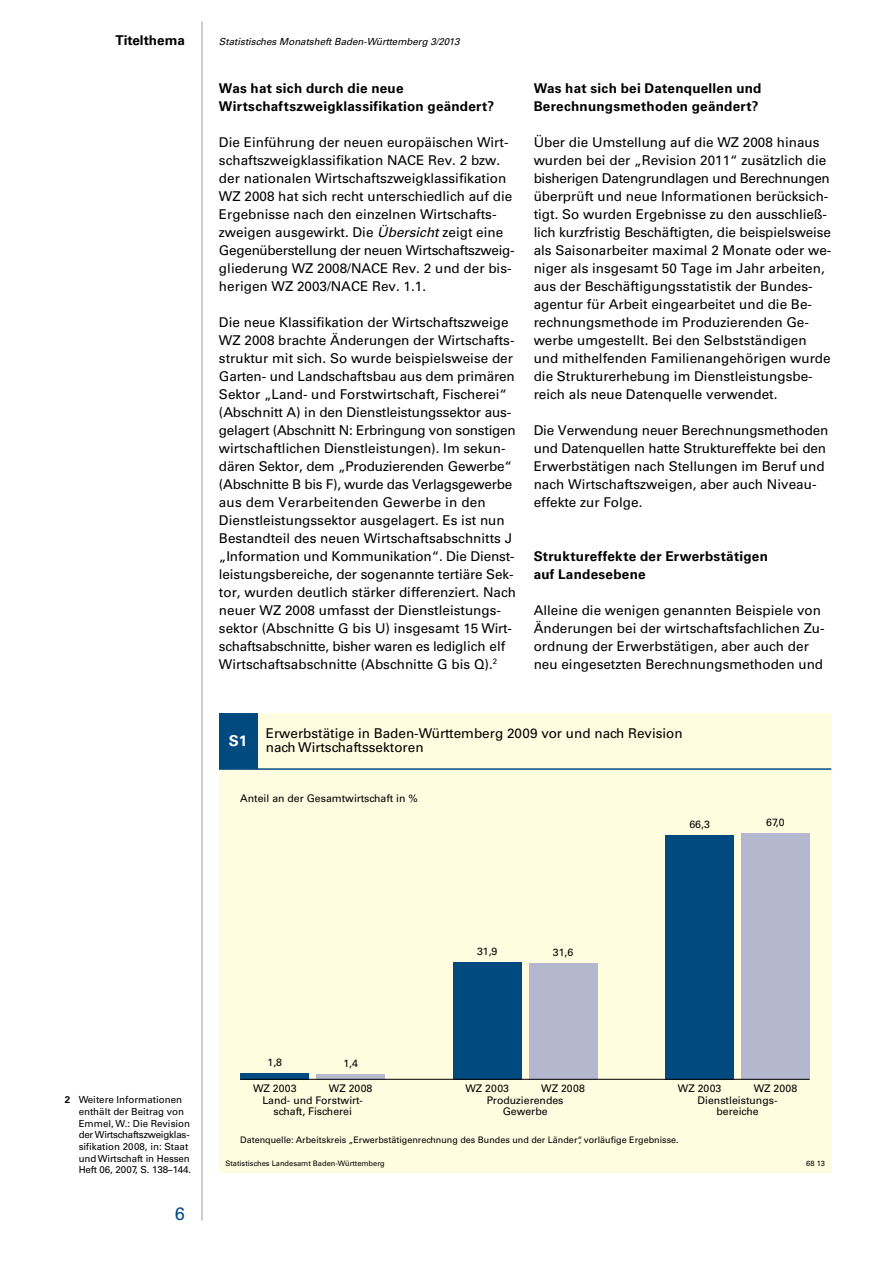
<style>
.page{position:relative;width:893px;height:1263px;background:#fff}
.page>*{position:absolute;margin:0;border:0;box-sizing:border-box;transform-origin:0 0}
.t1{font:18px "Univers";color:#004a7f}
.t2{font:700 15px "Univers";color:#fff}
.t3{font:13.5px/18px "Univers";color:#000}
.t4{font:700 13.5px/18px "Univers";letter-spacing:.02em;color:#000}
.t5{font:700 13.5px "Univers";color:#000}
.t6{font:10.5px/10.5px "Univers";color:#000;text-align:center}
.t7{font:9.75px/11.7px "Univers";color:#000}
.t8{font:italic 9.75px "Univers";color:#000}
.t9{font:9px "Univers";color:#000}
.t10{font:7.5px "Univers";color:#000}
.s1{font-style:italic}
.s2{font-weight:700}
</style>
<div class="page">
<hr style="left:202px;top:21px;width:1px;height:1199px;background:#9c9e9f">
<div style="left:219px;top:714px;width:612px;height:459px;background:#fffcdf"></div>
<div style="left:219px;top:714px;width:38px;height:55px;background:#004a7f"></div>
<div style="left:741px;top:833px;width:69px;height:246px;background:#b4b8cf"></div>
<div style="left:665px;top:835px;width:69px;height:244px;background:#004a7f"></div>
<div style="left:529px;top:963px;width:68px;height:116px;background:#b4b8cf"></div>
<div style="left:453px;top:962px;width:68px;height:117px;background:#004a7f"></div>
<div style="left:317px;top:1074px;width:68px;height:5px;background:#b4b8cf"></div>
<div style="left:241px;top:1073px;width:68px;height:6px;background:#004a7f"></div>
<hr style="left:241px;top:1079px;width:569px;height:1px;background:#000">
<hr style="left:219px;top:768px;width:612px;height:2px;background:#004a7f">
<p class="t5" style="left:115px;top:32px;width:71px">Titelthema</p>
<p class="t8" style="left:219px;top:35px;width:242px">Statistisches Monatsheft Baden-Württemberg 3/2013</p>
<p class="t4" style="left:219px;top:79px;width:277px">Was hat sich durch die neue<br>Wirtschaftszweigklassifikation geändert?</p>
<p class="t3" style="left:219px;top:133px;width:297px">Die Einführung der neuen europäischen Wirt&shy;schaftszweigklassifikation NACE Rev. 2 bzw. der nationalen Wirtschaftszweigklassifikation WZ 2008 hat sich recht unterschiedlich auf die Ergebnisse nach den einzelnen Wirtschafts&shy;zweigen ausgewirkt. Die <span class="s1">Übersicht</span> zeigt eine Gegenüberstellung der neuen Wirtschaftszweig&shy;gliederung WZ 2008/NACE Rev. 2 und der bis&shy;herigen WZ 2003/NACE Rev. 1.1.</p>
<p class="t3" style="left:219px;top:313px;width:299px">Die neue Klassifikation der Wirtschaftszweige WZ 2008 brachte Änderungen der Wirtschafts&shy;struktur mit sich. So wurde beispielsweise der Garten- und Landschaftsbau aus dem primären Sektor „Land- und Forstwirtschaft, Fischerei“ (Abschnitt A) in den Dienstleistungssektor aus&shy;gelagert (Abschnitt N: Erbringung von sonstigen wirtschaftlichen Dienstleistungen). Im sekun&shy;dären Sektor, dem „Produzierenden Gewerbe“ (Abschnitte B bis F), wurde das Verlagsgewerbe aus dem Verarbeitenden Gewerbe in den Dienstleistungssektor ausgelagert. Es ist nun Bestandteil des neuen Wirtschaftsabschnitts J „Information und Kommunikation“. Die Dienst&shy;leistungsbereiche, der sogenannte tertiäre Sek&shy;tor, wurden deutlich stärker differenziert. Nach neuer WZ 2008 umfasst der Dienstleistungs&shy;sektor (Abschnitte G bis U) insgesamt 15 Wirt&shy;schaftsabschnitte, bisher waren es lediglich elf Wirtschaftsabschnitte (Abschnitte G bis Q).<sup>2</sup></p>
<p class="t4" style="left:534px;top:79px;width:229px">Was hat sich bei Datenquellen und<br>Berechnungsmethoden geändert?</p>
<p class="t3" style="left:534px;top:133px;width:299px">Über die Umstellung auf die WZ 2008 hinaus wurden bei der „Revision 2011“ zusätzlich die bisherigen Datengrundlagen und Berechnungen überprüft und neue Informationen berücksich&shy;tigt. So wurden Ergebnisse zu den ausschließ&shy;lich kurzfristig Beschäftigten, die beispielsweise als Saisonarbeiter maximal 2 Monate oder we&shy;niger als insgesamt 50 Tage im Jahr arbeiten, aus der Beschäftigungsstatistik der Bundes&shy;agentur für Arbeit eingearbeitet und die Be&shy;rechnungsmethode im Produzierenden Ge&shy;werbe umgestellt. Bei den Selbstständigen und mithelfenden Familienangehörigen wurde die Strukturerhebung im Dienstleistungsbe&shy;reich als neue Datenquelle verwendet.</p>
<p class="t3" style="left:534px;top:421px;width:296px">Die Verwendung neuer Berechnungsmethoden und Datenquellen hatte Struktureffekte bei den Erwerbstätigen nach Stellungen im Beruf und nach Wirtschaftszweigen, aber auch Niveau&shy;effekte zur Folge.</p>
<p class="t4" style="left:534px;top:547px;width:236px">Struktureffekte der Erwerbstätigen auf Landesebene</p>
<p class="t3" style="left:534px;top:601px;width:293px">Alleine die wenigen genannten Beispiele von Änderungen bei der wirtschaftsfachlichen Zu&shy;ordnung der Erwerbstätigen, aber auch der neu eingesetzten Berechnungsmethoden und</p>
<p class="t2" style="left:229px;top:732px;width:20px">S1</p>
<p class="t3" style="left:266px;top:726px;width:418px;line-height:14.2px">Erwerbstätige in Baden-Württemberg 2009 vor und nach Revision nach Wirtschaftssektoren</p>
<p class="t6" style="left:240px;top:793px;width:179px">Anteil an der Gesamtwirtschaft in %</p>
<p class="t6" style="left:267px;top:1057px;width:16px">1,8</p>
<p class="t6" style="left:343px;top:1058px;width:16px">1,4</p>
<p class="t6" style="left:477px;top:946px;width:22px">31,9</p>
<p class="t6" style="left:553px;top:947px;width:22px">31,6</p>
<p class="t6" style="left:689px;top:819px;width:22px">66,3</p>
<p class="t6" style="left:766px;top:817px;width:20px">67,0</p>
<p class="t7" style="left:79px;top:1094px;width:114px;text-indent:-14px"><span class="s2">2</span> Weitere Informationen enthält der Beitrag von<br>Emmel, W.: Die Revision der Wirtschaftszweigklas&shy;sifikation 2008, in: Staat und Wirtschaft in Hessen<br>Heft 06, 2007, S. 138–144.</p>
<h1 class="t1" style="left:175px;top:1203px;width:12px">6</h1>
<p class="t6" style="left:253px;top:1083px;width:45px">WZ 2003</p>
<p class="t6" style="left:329px;top:1083px;width:45px">WZ 2008</p>
<p class="t6" style="left:465px;top:1083px;width:45px">WZ 2003</p>
<p class="t6" style="left:541px;top:1083px;width:45px">WZ 2008</p>
<p class="t6" style="left:678px;top:1083px;width:45px">WZ 2003</p>
<p class="t6" style="left:754px;top:1083px;width:45px">WZ 2008</p>
<p class="t6" style="left:262px;top:1095px;width:102px">Land- und Forstwirt&shy;schaft, Fischerei</p>
<p class="t6" style="left:487px;top:1095px;width:78px">Produzierendes<br>Gewerbe</p>
<p class="t6" style="left:698px;top:1095px;width:81px">Dienstleistungs&shy;bereiche</p>
<p class="t9" style="left:240px;top:1134px;width:440px">Datenquelle: Arbeitskreis „Erwerbstätigenrechnung des Bundes und der Länder“, vorläufige Ergebnisse.</p>
<p class="t10" style="left:225px;top:1159px;width:161px">Statistisches Landesamt Baden-Württemberg</p>
<p class="t10" style="left:806px;top:1159px;width:20px">68 13</p>
</div>
